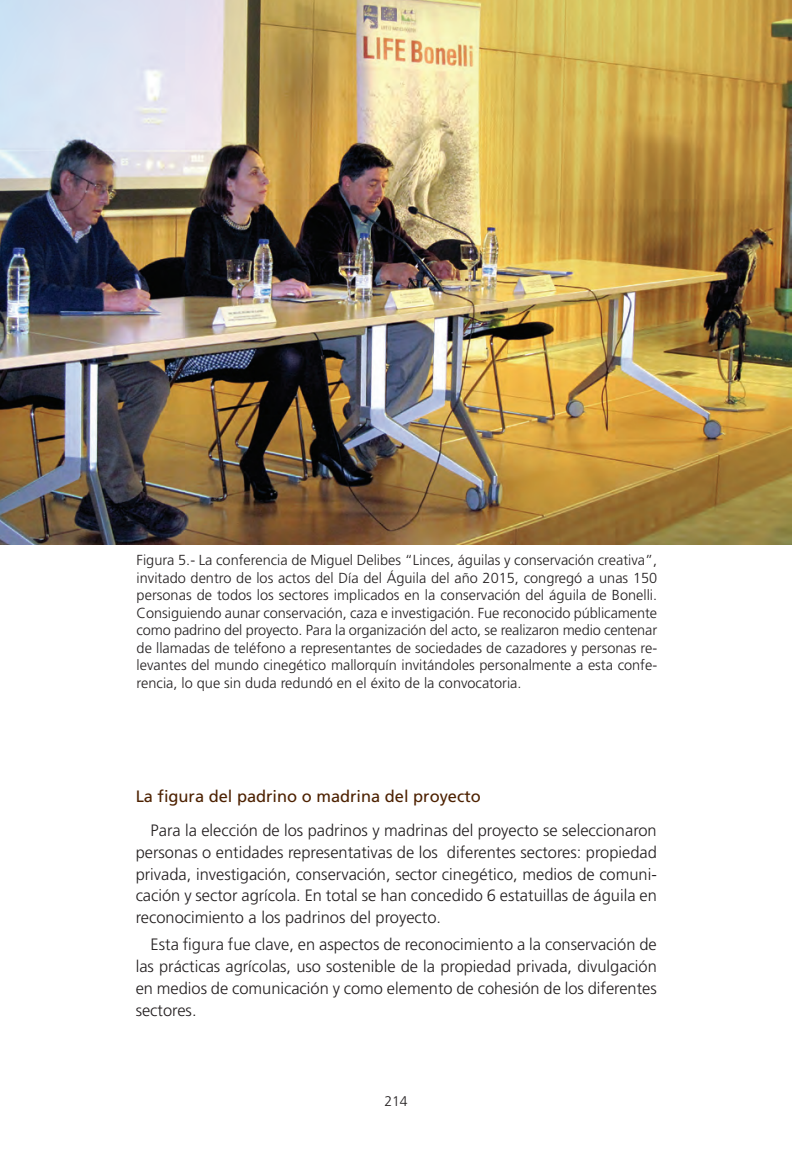
<style>
.page{position:relative;width:793px;height:1155px;background:#fff}
.page>*{position:absolute;margin:0;border:0;box-sizing:border-box;transform-origin:0 0}
.t1{font:300 16.45px/21.9px "Frutiger";color:#231f20;text-align:justify}
.t2{font:16.45px "Frutiger";color:#4d2100}
.t3{font:300 14.53px/17.5px "Frutiger";color:#231f20;text-align:justify}
.t4{font:300 14px "Frutiger";color:#231f20}
</style>
<div class="page">
<img style="left:0;top:0;width:791px;height:544px">
<p class="t3" style="left:137px;top:552px;width:522px">Figura 5.- La conferencia de Miguel Delibes “Linces, águilas y conservación creativa”, invitado dentro de los actos del Día del Águila del año 2015, congregó a unas 150 personas de todos los sectores implicados en la conservación del águila de Bonelli.<br>Consiguiendo aunar conservación, caza e investigación. Fue reconocido públicamente como padrino del proyecto. Para la organización del acto, se realizaron medio centenar de llamadas de teléfono a representantes de sociedades de cazadores y personas re&shy;levantes del mundo cinegético mallorquín invitándoles personalmente a esta confe&shy;rencia, lo que sin duda redundó en el éxito de la convocatoria.</p>
<p class="t2" style="left:136px;top:790px;width:346px">La figura del padrino o madrina del proyecto</p>
<p class="t1" style="left:136px;top:820px;width:522px;text-indent:15px">Para la elección de los padrinos y madrinas del proyecto se seleccionaron personas o entidades representativas de los diferentes sectores: propiedad privada, investigación, conservación, sector cinegético, medios de comuni&shy;cación y sector agrícola. En total se han concedido 6 estatuillas de águila en reconocimiento a los padrinos del proyecto.</p>
<p class="t1" style="left:136px;top:935px;width:522px;text-indent:15px">Esta figura fue clave, en aspectos de reconocimiento a la conservación de las prácticas agrícolas, uso sostenible de la propiedad privada, divulgación en medios de comunicación y como elemento de cohesión de los diferentes sectores.</p>
<p class="t4" style="left:384px;top:1095px;width:25px">214</p>
</div>
